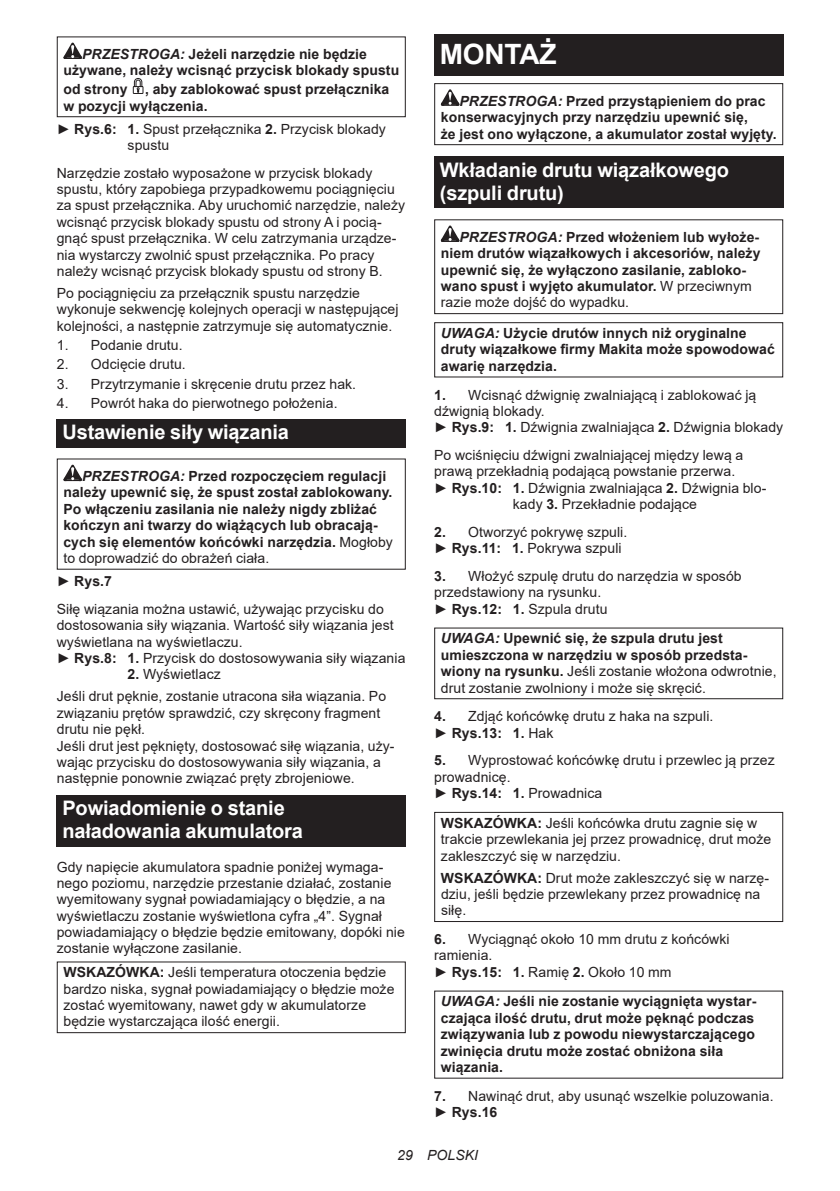
<style>
.page{position:relative;width:840px;height:1191px;background:#fff}
.page>*{position:absolute;margin:0;border:0;box-sizing:border-box;transform-origin:0 0}
.t1{font:700 28px "Arial";letter-spacing:-.01em;color:#fff}
.t2{font:700 20px/23.4px "Arial";letter-spacing:-.01em;color:#fff}
.t3{font:14px/16.4px "Arial";letter-spacing:.005em;color:#231f20}
.t4{font:700 14px/16.4px "Arial";letter-spacing:.005em;color:#231f20}
.t5{font:italic 14px "Arial";letter-spacing:.005em;color:#231f20}
.s1{font-style:italic}
.s2{font-weight:700}
.s3{font-weight:400}
</style>
<div class="page">
<svg style="left:63px;top:43px;width:19px;height:16px"></svg>
<svg style="left:132px;top:78px;width:12px;height:16px"></svg>
<div style="left:57px;top:36px;width:348px;height:81px;border:1px solid #231f20"></div>
<div style="left:57px;top:419px;width:348px;height:28px;background:#231f20"></div>
<svg style="left:63px;top:465px;width:19px;height:16px"></svg>
<div style="left:57px;top:794px;width:348px;height:52px;background:#231f20"></div>
<div style="left:57px;top:961px;width:348px;height:72px;border:1px solid #231f20"></div>
<div style="left:434px;top:34px;width:348px;height:41px;background:#231f20"></div>
<svg style="left:440px;top:89px;width:19px;height:17px"></svg>
<div style="left:434px;top:83px;width:348px;height:62px;border:1px solid #231f20"></div>
<div style="left:434px;top:156px;width:348px;height:52px;background:#231f20"></div>
<svg style="left:440px;top:225px;width:19px;height:17px"></svg>
<div style="left:434px;top:219px;width:348px;height:95px;border:1px solid #231f20"></div>
<div style="left:434px;top:322px;width:348px;height:55px;border:1px solid #231f20"></div>
<div style="left:434px;top:627px;width:348px;height:72px;border:1px solid #231f20"></div>
<div style="left:434px;top:812px;width:348px;height:110px;border:1px solid #231f20"></div>
<p class="t4" style="left:63px;top:46px;width:337px;text-indent:19px"><span class="s1">PRZESTROGA:</span> Jeżeli narzędzie nie będzie używane, należy wcisnąć przycisk blokady spustu</p>
<p class="t4" style="left:63px;top:82px;width:66px">od strony</p>
<p class="t4" style="left:63px;top:81px;width:327px;text-indent:82px">, aby zablokować spust przełącznika w pozycji wyłączenia.</p>
<p class="t3" style="left:127px;top:120px;width:260px;text-indent:-71px">► <span class="s2">Rys.6: 1.</span> Spust przełącznika <span class="s2">2.</span> Przycisk blokady spustu</p>
<p class="t3" style="left:57px;top:164px;width:350px">Narzędzie zostało wyposażone w przycisk blokady spustu, który zapobiega przypadkowemu pociągnięciu za spust przełącznika. Aby uruchomić narzędzie, należy wcisnąć przycisk blokady spustu od strony A i pocią&shy;gnąć spust przełącznika. W celu zatrzymania urządze&shy;nia wystarczy zwolnić spust przełącznika. Po pracy należy wcisnąć przycisk blokady spustu od strony B.</p>
<p class="t3" style="left:57px;top:285px;width:343px">Po pociągnięciu za przełącznik spustu narzędzie wykonuje sekwencję kolejnych operacji w następującej kolejności, a następnie zatrzymuje się automatycznie.</p>
<p class="t3" style="left:57px;top:338px;width:127px">1. Podanie drutu.</p>
<p class="t3" style="left:57px;top:356px;width:130px">2. Odcięcie drutu.</p>
<p class="t3" style="left:57px;top:375px;width:301px">3. Przytrzymanie i skręcenie drutu przez hak.</p>
<p class="t3" style="left:57px;top:394px;width:282px">4. Powrót haka do pierwotnego położenia.</p>
<h2 class="t2" style="left:62px;top:420px;width:228px">Ustawienie siły wiązania</h2>
<p class="t4" style="left:63px;top:468px;width:331px;text-indent:19px"><span class="s1">PRZESTROGA:</span> Przed rozpoczęciem regulacji należy upewnić się, że spust został zablokowany.<br>Po włączeniu zasilania nie należy nigdy zbliżać kończyn ani twarzy do wiążących lub obracają&shy;cych się elementów końcówki narzędzia. <span class="s3">Mogłoby to doprowadzić do obrażeń ciała.</span></p>
<p class="t3" style="left:57px;top:567px;width:328px;line-height:27.8px">► <span class="s2">Rys.7<br></span>Siłę wiązania można ustawić, używając przycisku do</p>
<p class="t3" style="left:57px;top:617px;width:350px">dostosowania siły wiązania. Wartość siły wiązania jest wyświetlana na wyświetlaczu.<br>► <span class="s2">Rys.8: 1.</span> Przycisk do dostosowywania siły wiązania</p>
<p class="t3" style="left:57px;top:663px;width:331px;line-height:22px;text-indent:71px"><span class="s2">2.</span> Wyświetlacz<br>Jeśli drut pęknie, zostanie utracona siła wiązania. Po</p>
<p class="t3" style="left:57px;top:704px;width:339px">związaniu prętów sprawdzić, czy skręcony fragment drutu nie pękł.<br>Jeśli drut jest pęknięty, dostosować siłę wiązania, uży&shy;wając przycisku do dostosowywania siły wiązania, a następnie ponownie związać pręty zbrojeniowe.</p>
<h2 class="t2" style="left:62px;top:798px;width:242px">Powiadomienie o stanie naładowania akumulatora</h2>
<p class="t3" style="left:57px;top:858px;width:349px">Gdy napięcie akumulatora spadnie poniżej wymaga&shy;nego poziomu, narzędzie przestanie działać, zostanie wyemitowany sygnał powiadamiający o błędzie, a na wyświetlaczu zostanie wyświetlona cyfra „4”. Sygnał powiadamiający o błędzie będzie emitowany, dopóki nie zostanie wyłączone zasilanie.</p>
<p class="t3" style="left:63px;top:964px;width:332px"><span class="s2">WSKAZÓWKA:</span> Jeśli temperatura otoczenia będzie bardzo niska, sygnał powiadamiający o błędzie może zostać wyemitowany, nawet gdy w akumulatorze będzie wystarczająca ilość energii.</p>
<h1 class="t1" style="left:439px;top:34px;width:118px">MONTAŻ</h1>
<p class="t4" style="left:440px;top:93px;width:337px;text-indent:19px"><span class="s1">PRZESTROGA:</span> Przed przystąpieniem do prac konserwacyjnych przy narzędziu upewnić się,<br>że jest ono wyłączone, a akumulator został wyjęty.</p>
<h2 class="t2" style="left:439px;top:158px;width:290px">Wkładanie drutu wiązałkowego (szpuli drutu)</h2>
<p class="t4" style="left:440px;top:229px;width:321px;text-indent:19px"><span class="s1">PRZESTROGA:</span> Przed włożeniem lub wyłoże&shy;niem drutów wiązałkowych i akcesoriów, należy upewnić się, że wyłączono zasilanie, zabloko&shy;wano spust i wyjęto akumulator. <span class="s3">W przeciwnym razie może dojść do wypadku.</span></p>
<p class="t4" style="left:440px;top:325px;width:335px"><span class="s1">UWAGA:</span> Użycie drutów innych niż oryginalne druty wiązałkowe firmy Makita może spowodować awarię narzędzia.</p>
<p class="t3" style="left:434px;top:386px;width:350px"><span class="s2">1.</span> Wcisnąć dźwignię zwalniającą i zablokować ją dźwignią blokady.<br>► <span class="s2">Rys.9: 1.</span> Dźwignia zwalniająca <span class="s2">2.</span> Dźwignia blokady</p>
<p class="t3" style="left:434px;top:447px;width:310px">Po wciśnięciu dźwigni zwalniającej między lewą a</p>
<p class="t3" style="left:434px;top:463px;width:302px">prawą przekładnią podającą powstanie przerwa.</p>
<p class="t3" style="left:434px;top:479px;width:333px">► <span class="s2">Rys.10: 1.</span> Dźwignia zwalniająca <span class="s2">2.</span> Dźwignia blo-</p>
<p class="t3" style="left:512px;top:497px;width:185px">kady <span class="s2">3.</span> Przekładnie podające</p>
<p class="t3" style="left:434px;top:524px;width:194px"><span class="s2">2.</span> Otworzyć pokrywę szpuli. ► <span class="s2">Rys.11: 1.</span> Pokrywa szpuli</p>
<p class="t3" style="left:434px;top:568px;width:309px"><span class="s2">3.</span> Włożyć szpulę drutu do narzędzia w sposób przedstawiony na rysunku.<br>► <span class="s2">Rys.12: 1.</span> Szpula drutu</p>
<p class="t4" style="left:440px;top:630px;width:337px"><span class="s1">UWAGA:</span> Upewnić się, że szpula drutu jest umieszczona w narzędziu w sposób przedsta&shy;wiony na rysunku. <span class="s3">Jeśli zostanie włożona odwrotnie, drut zostanie zwolniony i może się skręcić.</span></p>
<p class="t3" style="left:434px;top:708px;width:280px"><span class="s2">4.</span> Zdjąć końcówkę drutu z haka na szpuli. ► <span class="s2">Rys.13: 1.</span> Hak</p>
<p class="t3" style="left:434px;top:752px;width:342px"><span class="s2">5.</span> Wyprostować końcówkę drutu i przewlec ją przez prowadnicę.<br>► <span class="s2">Rys.14: 1.</span> Prowadnica</p>
<p class="t3" style="left:440px;top:814px;width:332px"><span class="s2">WSKAZÓWKA:</span> Jeśli końcówka drutu zagnie się w trakcie przewlekania jej przez prowadnicę, drut może zakleszczyć się w narzędziu.</p>
<p class="t3" style="left:440px;top:869px;width:329px"><span class="s2">WSKAZÓWKA:</span> Drut może zakleszczyć się w narzę&shy;dziu, jeśli będzie przewlekany przez prowadnicę na siłę.</p>
<p class="t3" style="left:434px;top:931px;width:297px"><span class="s2">6.</span> Wyciągnąć około 10 mm drutu z końcówki ramienia.<br>► <span class="s2">Rys.15: 1.</span> Ramię <span class="s2">2.</span> Około 10 mm</p>
<p class="t4" style="left:440px;top:993px;width:317px"><span class="s1">UWAGA:</span> Jeśli nie zostanie wyciągnięta wystar&shy;czająca ilość drutu, drut może pęknąć podczas związywania lub z powodu niewystarczającego zwinięcia drutu może zostać obniżona siła wiązania.</p>
<p class="t3" style="left:434px;top:1087px;width:341px"><span class="s2">7.</span> Nawinąć drut, aby usunąć wszelkie poluzowania. ► <span class="s2">Rys.16</span></p>
<p class="t5" style="left:397px;top:1147px;width:82px">29 POLSKI</p>
</div>
